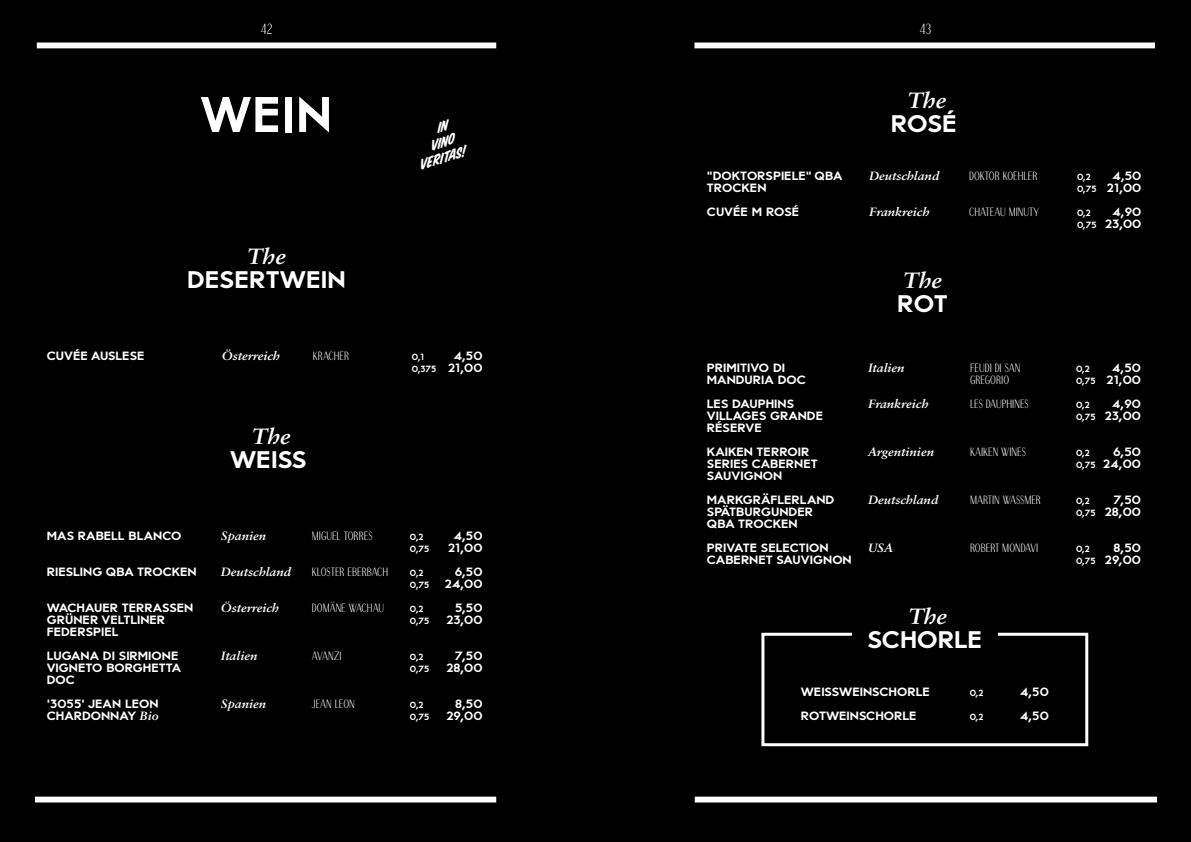
<style>
.page{position:relative;width:1191px;height:842px;background:#000}
.page>*{position:absolute;margin:0;border:0;box-sizing:border-box;transform-origin:0 0}
.t1{font:700 50px "Station 51";color:#fff}
.t2{font:700 24px "Station 51";color:#fff;scale:1.07 1}
.t3{font:italic 700 22px "Sabon LT Std";letter-spacing:-.01em;color:#fff;scale:1.07 1}
.t4{font:italic 16px "House Sampler House Slant";color:#fff}
.t5{font:300 condensed 14.6px "New Face";color:#fff;scale:1.07 1}
.t6{font:700 12px/24px "Station 51";color:#fff;scale:1.07 1}
.t7{font:300 condensed 12px "New Face";color:#fff;scale:1.07 1}
.t8{font:italic 700 12px "Sabon LT Std";color:#fff;scale:1.07 1}
.t9{font:700 9px "Station 51";letter-spacing:-.005em;color:#fff}
.s1{font-size:12px}
.s2{font-family:"Sabon LT Std";font-style:italic}
.s3{font-size:9px}
</style>
<div class="page">
<div style="left:37px;top:43px;width:459px;height:5px;background:#fff"></div>
<div style="left:694px;top:43px;width:461px;height:5px;background:#fff"></div>
<div style="left:35px;top:797px;width:461px;height:5px;background:#fff"></div>
<div style="left:694px;top:797px;width:463px;height:5px;background:#fff"></div>
<div style="left:181px;top:420px;width:174px;height:60px;background:#000"></div>
<div style="left:125px;top:245px;width:283px;height:79px;background:#000"></div>
<div style="left:835px;top:264px;width:174px;height:92px;background:#000"></div>
<div style="left:837px;top:77px;width:174px;height:77px;background:#000"></div>
<div style="left:761px;top:633px;width:327px;height:113px;border:3px solid #fff"></div>
<div style="left:852px;top:600px;width:145px;height:77px;background:#000"></div>
<svg style="left:437px;top:119px;width:12px;height:14px"></svg>
<p class="t5" style="left:261px;top:22px;width:12px">42</p>
<p class="t5" style="left:919px;top:22px;width:12px">43</p>
<h1 class="t1" style="left:200px;top:85px;width:133px">WEIN</h1>
<h3 class="t3" style="left:247px;top:243px;width:38px">The</h3>
<h2 class="t2" style="left:187px;top:265px;width:150px">DESERTWEIN</h2>
<h3 class="t4" style="left:427px;top:139px;width:27px;rotate:-18deg">Vino</h3>
<h3 class="t4" style="left:416px;top:159px;width:50px;rotate:-18deg">Veritas!</h3>
<p class="t6" style="left:47px;top:344px;width:93px">CUVÉE AUSLESE</p>
<p class="t8" style="left:222px;top:349px;width:56px">Österreich</p>
<p class="t7" style="left:313px;top:350px;width:36px">KRACHER</p>
<p class="t9" style="left:412px;top:351px;width:14px">0,1</p>
<p class="t6" style="left:453px;top:344px;width:29px">4,50</p>
<p class="t9" style="left:412px;top:363px;width:72px">0,375 <span class="s1">21,00</span></p>
<h3 class="t3" style="left:252px;top:423px;width:38px">The</h3>
<h2 class="t2" style="left:230px;top:445px;width:73px">WEISS</h2>
<p class="t6" style="left:47px;top:524px;width:127px">MAS RABELL BLANCO</p>
<p class="t8" style="left:221px;top:529px;width:44px">Spanien</p>
<p class="t7" style="left:312px;top:530px;width:58px">MIGUEL TORRES</p>
<p class="t9" style="left:410px;top:531px;width:15px">0,2</p>
<p class="t6" style="left:453px;top:524px;width:29px">4,50</p>
<p class="t9" style="left:410px;top:543px;width:21px">0,75</p>
<p class="t6" style="left:448px;top:536px;width:34px">21,00</p>
<p class="t6" style="left:47px;top:560px;width:142px">RIESLING QBA TROCKEN</p>
<p class="t8" style="left:221px;top:565px;width:67px">Deutschland</p>
<p class="t7" style="left:312px;top:566px;width:73px">KLOSTER EBERBACH</p>
<p class="t9" style="left:410px;top:567px;width:15px">0,2</p>
<p class="t6" style="left:455px;top:560px;width:27px">6,50</p>
<p class="t9" style="left:410px;top:579px;width:21px">0,75</p>
<p class="t6" style="left:445px;top:572px;width:37px">24,00</p>
<p class="t6" style="left:47px;top:596px;width:139px">WACHAUER TERRASSEN</p>
<p class="t8" style="left:221px;top:601px;width:56px">Österreich</p>
<p class="t7" style="left:312px;top:602px;width:69px">DOMÄNE WACHAU</p>
<p class="t9" style="left:410px;top:603px;width:15px">0,2</p>
<p class="t6" style="left:455px;top:596px;width:27px">5,50</p>
<p class="t6" style="left:47px;top:608px;width:112px">GRÜNER VELTLINER</p>
<p class="t9" style="left:410px;top:615px;width:21px">0,75</p>
<p class="t6" style="left:446px;top:608px;width:35px">23,00</p>
<p class="t6" style="left:47px;top:620px;width:125px">FEDERSPIEL<br>LUGANA DI SIRMIONE</p>
<p class="t8" style="left:221px;top:649px;width:36px">Italien</p>
<p class="t7" style="left:312px;top:650px;width:29px">AVANZI</p>
<p class="t9" style="left:410px;top:651px;width:15px">0,2</p>
<p class="t6" style="left:455px;top:644px;width:27px">7,50</p>
<p class="t6" style="left:47px;top:656px;width:127px">VIGNETO BORGHETTA</p>
<p class="t9" style="left:410px;top:663px;width:21px">0,75</p>
<p class="t6" style="left:446px;top:656px;width:35px">28,00</p>
<p class="t6" style="left:47px;top:668px;width:106px">DOC<br>'3055' JEAN LEON</p>
<p class="t8" style="left:221px;top:697px;width:44px">Spanien</p>
<p class="t7" style="left:312px;top:698px;width:42px">JEAN LEON</p>
<p class="t9" style="left:410px;top:699px;width:15px">0,2</p>
<p class="t6" style="left:455px;top:692px;width:27px">8,50</p>
<p class="t6" style="left:47px;top:704px;width:106px">CHARDONNAY <span class="s2">Bio</span></p>
<p class="t9" style="left:410px;top:711px;width:21px">0,75</p>
<p class="t6" style="left:446px;top:704px;width:35px">29,00</p>
<h3 class="t3" style="left:907px;top:87px;width:38px">The</h3>
<h2 class="t2" style="left:890px;top:109px;width:63px">ROSÉ</h2>
<p class="t6" style="left:707px;top:164px;width:128px">"DOKTORSPIELE" QBA</p>
<p class="t8" style="left:869px;top:169px;width:67px">Deutschland</p>
<p class="t7" style="left:969px;top:170px;width:65px">DOKTOR KOEHLER</p>
<p class="t9" style="left:1077px;top:171px;width:15px">0,2</p>
<p class="t6" style="left:1112px;top:164px;width:29px">4,50</p>
<p class="t6" style="left:707px;top:176px;width:57px">TROCKEN</p>
<p class="t6" style="left:1077px;top:176px;width:62px"><span class="s3">0,75</span> 21,00</p>
<p class="t6" style="left:707px;top:200px;width:88px">CUVÉE M ROSÉ</p>
<p class="t8" style="left:869px;top:205px;width:58px">Frankreich</p>
<p class="t7" style="left:969px;top:206px;width:67px">CHATEAU MINUTY</p>
<p class="t9" style="left:1077px;top:207px;width:15px">0,2</p>
<p class="t6" style="left:1077px;top:206px;width:62px;line-height:12px;text-align:right">4,90<br><span class="s3">0,75</span> 23,00</p>
<h3 class="t3" style="left:903px;top:267px;width:38px">The</h3>
<h2 class="t2" style="left:897px;top:289px;width:49px">ROT</h2>
<p class="t6" style="left:707px;top:356px;width:75px">PRIMITIVO DI</p>
<p class="t8" style="left:868px;top:361px;width:36px">Italien</p>
<p class="t7" style="left:970px;top:362px;width:49px">FEUDI DI SAN</p>
<p class="t9" style="left:1076px;top:363px;width:15px">0,2</p>
<p class="t6" style="left:1112px;top:356px;width:29px">4,50</p>
<p class="t6" style="left:707px;top:368px;width:94px">MANDURIA DOC</p>
<p class="t7" style="left:970px;top:374px;width:38px">GREGORIO</p>
<p class="t6" style="left:1076px;top:368px;width:62px"><span class="s3">0,75</span> 21,00</p>
<p class="t6" style="left:707px;top:392px;width:83px">LES DAUPHINS</p>
<p class="t8" style="left:868px;top:397px;width:58px">Frankreich</p>
<p class="t7" style="left:970px;top:398px;width:56px">LES DAUPHINES</p>
<p class="t9" style="left:1076px;top:399px;width:15px">0,2</p>
<p class="t6" style="left:1112px;top:392px;width:29px">4,90</p>
<p class="t6" style="left:707px;top:404px;width:110px">VILLAGES GRANDE</p>
<p class="t6" style="left:1076px;top:404px;width:62px"><span class="s3">0,75</span> 23,00</p>
<p class="t6" style="left:707px;top:416px;width:97px">RÉSERVE<br>KAIKEN TERROIR</p>
<p class="t8" style="left:868px;top:445px;width:63px">Argentinien</p>
<p class="t7" style="left:970px;top:446px;width:54px">KAIKEN WINES</p>
<p class="t9" style="left:1076px;top:447px;width:15px">0,2</p>
<p class="t6" style="left:1113px;top:440px;width:27px">6,50</p>
<p class="t6" style="left:707px;top:452px;width:105px">SERIES CABERNET</p>
<p class="t6" style="left:1076px;top:452px;width:62px"><span class="s3">0,75</span> 24,00</p>
<p class="t6" style="left:707px;top:464px;width:121px">SAUVIGNON<br>MARKGRÄFLERLAND</p>
<p class="t8" style="left:868px;top:493px;width:67px">Deutschland</p>
<p class="t7" style="left:970px;top:494px;width:68px">MARTIN WASSMER</p>
<p class="t9" style="left:1076px;top:495px;width:15px">0,2</p>
<p class="t6" style="left:1113px;top:488px;width:27px">7,50</p>
<p class="t6" style="left:707px;top:500px;width:101px">SPÄTBURGUNDER</p>
<p class="t6" style="left:1076px;top:500px;width:62px"><span class="s3">0,75</span> 28,00</p>
<p class="t6" style="left:707px;top:512px;width:115px">QBA TROCKEN<br>PRIVATE SELECTION</p>
<p class="t8" style="left:868px;top:541px;width:25px">USA</p>
<p class="t7" style="left:970px;top:542px;width:65px">ROBERT MONDAVI</p>
<p class="t9" style="left:1076px;top:543px;width:15px">0,2</p>
<p class="t6" style="left:1113px;top:536px;width:27px">8,50</p>
<p class="t6" style="left:707px;top:548px;width:137px">CABERNET SAUVIGNON</p>
<p class="t6" style="left:1076px;top:548px;width:62px"><span class="s3">0,75</span> 29,00</p>
<h3 class="t3" style="left:908px;top:603px;width:38px">The</h3>
<h2 class="t2" style="left:867px;top:625px;width:109px">SCHORLE</h2>
<p class="t6" style="left:801px;top:680px;width:122px">WEISSWEINSCHORLE</p>
<p class="t9" style="left:970px;top:687px;width:15px">0,2</p>
<p class="t6" style="left:1019px;top:680px;width:29px">4,50</p>
<p class="t6" style="left:801px;top:704px;width:110px">ROTWEINSCHORLE</p>
<p class="t9" style="left:970px;top:711px;width:15px">0,2</p>
<p class="t6" style="left:1019px;top:704px;width:29px">4,50</p>
</div>
